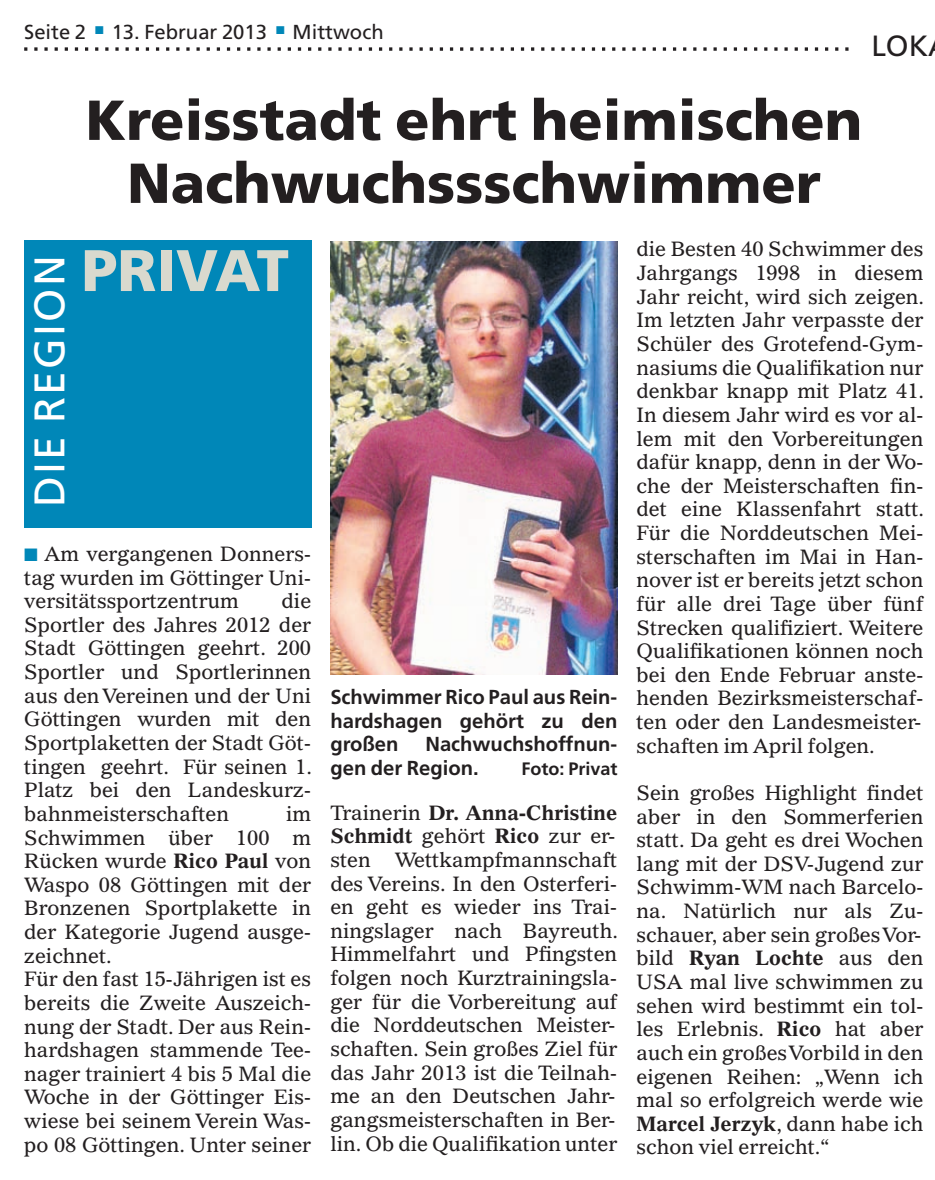
<style>
.page{position:relative;width:935px;height:1180px;background:#fff}
.page>*{position:absolute;margin:0;border:0;box-sizing:border-box;transform-origin:0 0}
.t1{font:900 58.5px "Frutiger";color:#d9d9ce}
.t2{font:900 56.25px/63px "Frutiger";color:#231f20;text-align:center}
.t3{font:42.75px "Frutiger";letter-spacing:.05em;color:#fff}
.t4{font:29.25px "Frutiger";color:#231f20}
.t5{font:20.25px/23.6px "Gazette LT Std";color:#231f20;text-align:justify}
.t6{font:700 20.25px/23.6px "Frutiger";color:#231f20;text-align:justify}
.t7{font:20.25px "Frutiger";color:#231f20}
.t8{font:700 18px "Frutiger";color:#231f20}
.s1{color:#0087b8}
.s2{font-weight:700}
</style>
<div class="page">
<svg style="left:24px;top:47px;width:825px;height:4px"></svg>
<img style="left:330px;top:242px;width:287px;height:432px">
<div style="left:24px;top:240px;width:287px;height:287px;background:#0087b8"></div>
<p class="t7" style="left:24px;top:23px;width:361px">Seite 2 <sup>■</sup> 13. Februar 2013 <sup>■</sup> Mittwoch</p>
<h3 class="t4" style="left:871px;top:34px;width:58px">LOK</h3>
<h2 class="t2" style="left:86px;top:93px;width:778px">Kreisstadt ehrt heimischen<br>Nachwuchssschwimmer</h2>
<h3 class="t3" style="left:32px;top:507px;width:254px;rotate:-90deg">DIE REGION</h3>
<h1 class="t1" style="left:82px;top:247px;width:209px">PRIVAT</h1>
<p class="t5" style="left:24px;top:544px;width:289px"><span class="s1">■</span> Am vergangenen Donners&shy;tag wurden im Göttinger Uni&shy;versitätssportzentrum</p>
<p class="t5" style="left:24px;top:591px;width:289px;text-indent:257px">die Sportler des Jahres 2012 der Stadt Göttingen geehrt. 200<br>Sportler und Sportlerinnen aus denVereinen und der Uni Göttingen wurden mit den Sportplaketten der Stadt Göt&shy;tingen geehrt. Für seinen 1.<br>Platz bei den Landeskurz&shy;bahnmeisterschaften</p>
<p class="t6" style="left:330px;top:687px;width:289px">Schwimmer Rico Paul aus Rein&shy;hardshagen gehört zu den großen</p>
<p class="t6" style="left:330px;top:734px;width:289px;text-indent:95px">Nachwuchshoffnun&shy;gen der Region.</p>
<p class="t8" style="left:521px;top:761px;width:98px">Foto: Privat</p>
<p class="t5" style="left:24px;top:804px;width:289px;text-align:left;text-indent:262px">im<br>Schwimmen über 100 m<br>Rücken wurde <span class="s2">Rico Paul</span> von<br>Waspo 08 Göttingen mit der<br>Bronzenen Sportplakette in der Kategorie Jugend ausge&shy;zeichnet.<br>Für den fast 15-Jährigen ist es bereits die Zweite Auszeich&shy;nung der Stadt. Der aus Rein&shy;hardshagen stammende Tee&shy;nager trainiert 4 bis 5 Mal die<br>Woche in der Göttinger Eis&shy;wiese bei seinem Verein Was&shy;po 08 Göttingen. Unter seiner</p>
<p class="t5" style="left:330px;top:802px;width:289px;text-align:left">Trainerin <span class="s2">Dr. Anna-Christine<br>Schmidt</span> gehört <span class="s2">Rico</span> zur er&shy;sten Wettkampfmannschaft des Vereins. In den Osterferi&shy;en geht es wieder ins Trai&shy;ningslager nach Bayreuth.<br>Himmelfahrt und Pfingsten folgen noch Kurztrainingsla&shy;ger für die Vorbereitung auf die Norddeutschen Meister&shy;schaften. Sein großes Ziel für das Jahr 2013 ist die Teilnah&shy;me an den Deutschen Jahr&shy;gangsmeisterschaften in Ber&shy;lin. Ob die Qualifikation unter</p>
<p class="t5" style="left:637px;top:239px;width:289px;text-align:left">die Besten 40 Schwimmer des<br>Jahrgangs 1998 in diesem<br>Jahr reicht, wird sich zeigen.<br>Im letzten Jahr verpasste der<br>Schüler des Grotefend-Gym&shy;nasiums die Qualifikation nur denkbar knapp mit Platz 41.<br>In diesem Jahr wird es vor al&shy;lem mit den Vorbereitungen dafür knapp, denn in der Wo&shy;che der Meisterschaften fin&shy;det eine Klassenfahrt statt.<br>Für die Norddeutschen Mei&shy;sterschaften im Mai in Han&shy;nover ist er bereits jetzt schon für alle drei Tage über fünf<br>Strecken qualifiziert. Weitere<br>Qualifikationen können noch bei den Ende Februar anste&shy;henden Bezirksmeisterschaf&shy;ten oder den Landesmeister&shy;schaften im April folgen.</p>
<p class="t5" style="left:636px;top:783px;width:289px">Sein großes Highlight findet aber in den Sommerferien statt. Da geht es drei Wochen lang mit der DSV-Jugend zur Schwimm-WM nach Barcelo&shy;na. Natürlich nur als Zu&shy;schauer, aber sein großesVor&shy;bild <span class="s2">Ryan Lochte</span> aus den USA mal live schwimmen zu sehen wird bestimmt ein tol&shy;les Erlebnis. <span class="s2">Rico</span> hat aber auch ein großesVorbild in den eigenen Reihen: „Wenn ich mal so erfolgreich werde wie <span class="s2">Marcel Jerzyk</span>, dann habe ich schon viel erreicht.“</p>
</div>
